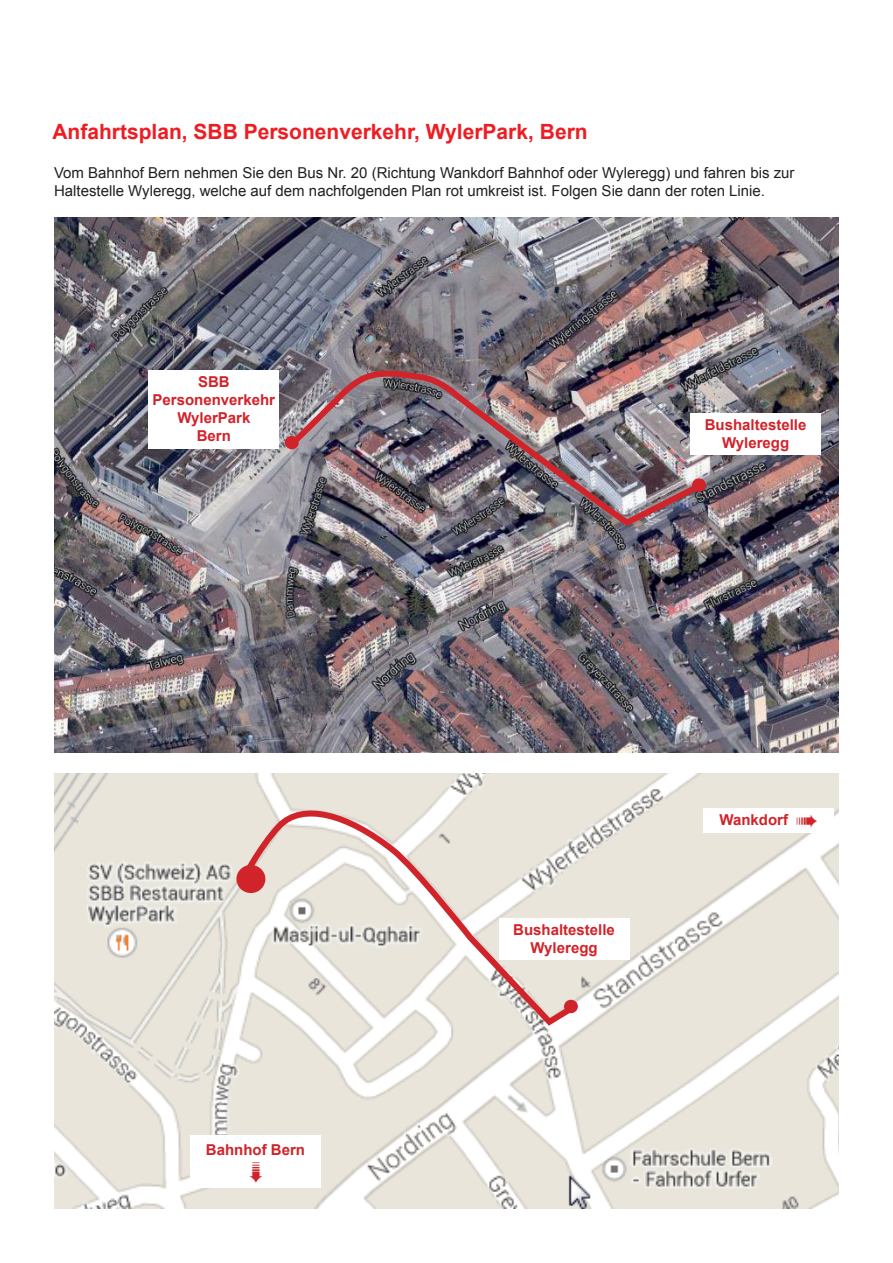
<style>
.page{position:relative;width:893px;height:1263px;background:#fff}
.page>*{position:absolute;margin:0;border:0;box-sizing:border-box;transform-origin:0 0}
.t1{font:700 21px "Arial";color:#ee1d23}
.t2{font:15px/18px "Arial";color:#231f20}
.t3{font:700 15px/18px "Arial";color:#d1232a;text-align:center}
</style>
<div class="page">
<img style="left:54px;top:218px;width:785px;height:535px">
<img style="left:287px;top:368px;width:417px;height:161px">
<div style="left:693px;top:479px;width:12px;height:12px;background:#d1232a;border-radius:50%"></div>
<div style="left:692px;top:478px;width:14px;height:14px;border:2px solid #d1232a;border-radius:50%"></div>
<div style="left:691px;top:413px;width:130px;height:42px;background:#fff"></div>
<div style="left:286px;top:437px;width:12px;height:11px;background:#d1232a;border-radius:50%"></div>
<div style="left:285px;top:436px;width:14px;height:13px;border:2px solid #d1232a;border-radius:50%"></div>
<div style="left:149px;top:370px;width:130px;height:79px;background:#fff"></div>
<img style="left:54px;top:774px;width:785px;height:435px">
<svg style="left:235px;top:802px;width:343px;height:227px"></svg>
<div style="left:499px;top:918px;width:130px;height:42px;background:#fff"></div>
<div style="left:703px;top:808px;width:130px;height:25px;background:#fff"></div>
<div style="left:190px;top:1135px;width:131px;height:53px;background:#fff"></div>
<h1 class="t1" style="left:52px;top:118px;width:537px">Anfahrtsplan, SBB Personenverkehr, WylerPark, Bern</h1>
<p class="t2" style="left:54px;top:164px;width:742px">Vom Bahnhof Bern nehmen Sie den Bus Nr. 20 (Richtung Wankdorf Bahnhof oder Wyleregg) und fahren bis zur<br>Haltestelle Wyleregg, welche auf dem nachfolgenden Plan rot umkreist ist. Folgen Sie dann der roten Linie.</p>
<p class="t3" style="left:153px;top:373px;width:124px">SBB<br>Personenverkehr<br>WylerPark<br>Bern</p>
<p class="t3" style="left:206px;top:1141px;width:101px">Bahnhof Bern</p>
<p class="t3" style="left:705px;top:416px;width:103px">Bushaltestelle<br>Wyleregg</p>
<p class="t3" style="left:513px;top:921px;width:103px">Bushaltestelle<br>Wyleregg</p>
<p class="t3" style="left:719px;top:812px;width:99px">Wankdorf →</p>
</div>
